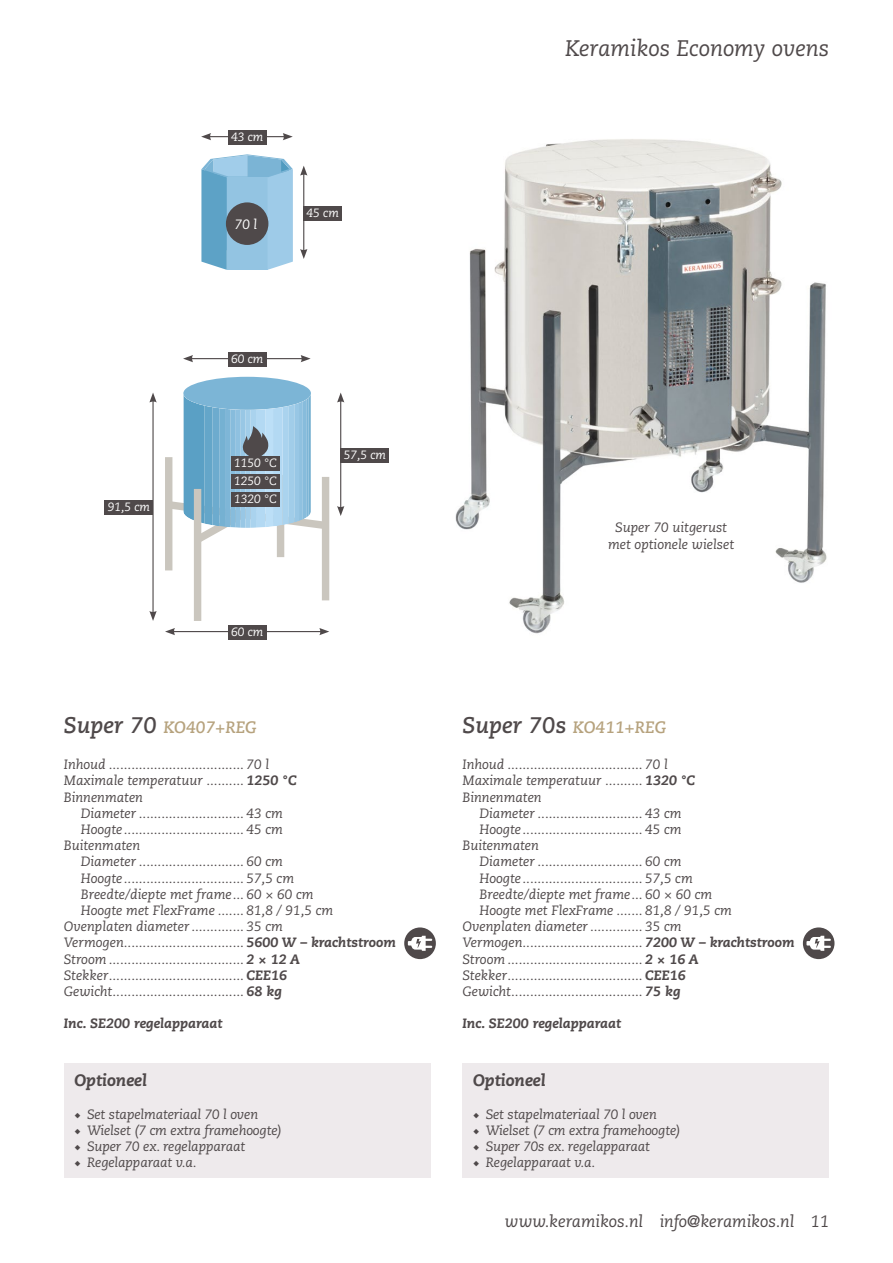
<style>
.page{position:relative;width:893px;height:1263px;background:#fff}
.page>*{position:absolute;margin:0;border:0;box-sizing:border-box;transform-origin:0 0}
.t1{font:italic 22.5px "Caecilia LT Std";color:#4f494a}
.t2{font:italic 16.5px "Caecilia LT Std";color:#4f494a}
.t3{font:italic 700 16.5px "Caecilia LT Std";color:#b6a27d}
.t4{font:italic 800 16.5px "Caecilia LT Std";color:#4f494a}
.t5{font:italic 13.5px/16.2px "Caecilia LT Std";color:#4f494a}
.t6{font:italic 800 13.5px "Caecilia LT Std";color:#4f494a}
.t7{font:italic 13.5px "Caecilia LT Std";color:#fff}
.t8{font:italic 12px/18px "Caecilia LT Std";color:#fff;text-align:justify}
.s1{font-size:22.5px;color:#4f494a}
.s2{font-weight:800}
.s3{font-family:"Minion Pro";font-style:normal}
</style>
<div class="page">
<img style="left:455px;top:139px;width:372px;height:495px">
<div style="left:277px;top:475px;width:7px;height:82px;background:#cac6be"></div>
<div style="left:183px;top:377px;width:128px;height:33px;background:#7cb5d6;border-radius:50%"></div>
<svg style="left:201px;top:154px;width:92px;height:116px;background:#8ec0dd"></svg>
<div style="left:322px;top:477px;width:7px;height:123px;background:#cac6be"></div>
<div style="left:165px;top:457px;width:7px;height:113px;background:#cac6be"></div>
<div style="left:226px;top:202px;width:42px;height:43px;background:#4f494a;border-radius:50%"></div>
<div style="left:462px;top:1063px;width:367px;height:115px;background:#eeeaec"></div>
<div style="left:64px;top:1063px;width:367px;height:115px;background:#eeeaec"></div>
<hr style="left:173px;top:631px;width:149px;height:1px;background:#4f494a">
<svg style="left:165px;top:628px;width:10px;height:7px"></svg>
<svg style="left:319px;top:628px;width:10px;height:7px"></svg>
<hr style="left:191px;top:358px;width:112px;height:1px;background:#4f494a">
<svg style="left:183px;top:355px;width:10px;height:7px"></svg>
<svg style="left:301px;top:355px;width:10px;height:7px"></svg>
<hr style="left:209px;top:136px;width:76px;height:1px;background:#4f494a">
<svg style="left:201px;top:133px;width:10px;height:7px"></svg>
<svg style="left:283px;top:133px;width:10px;height:7px"></svg>
<div style="left:228px;top:625px;width:38px;height:15px;background:#4f494a"></div>
<div style="left:228px;top:352px;width:38px;height:15px;background:#4f494a"></div>
<div style="left:228px;top:131px;width:38px;height:14px;background:#4f494a"></div>
<hr style="left:152px;top:400px;width:2px;height:213px;background:#4f494a">
<svg style="left:149px;top:611px;width:8px;height:10px"></svg>
<div style="left:105px;top:501px;width:48px;height:14px;background:#4f494a"></div>
<div style="left:341px;top:448px;width:48px;height:14px;background:#4f494a"></div>
<hr style="left:303px;top:173px;width:1px;height:78px;background:#4f494a">
<svg style="left:300px;top:249px;width:7px;height:10px"></svg>
<svg style="left:300px;top:166px;width:7px;height:10px"></svg>
<div style="left:304px;top:206px;width:38px;height:14px;background:#4f494a"></div>
<div style="left:194px;top:489px;width:7px;height:132px;background:#cac6be"></div>
<div style="left:404px;top:927px;width:32px;height:32px;background:#4f494a;border-radius:50%"></div>
<svg style="left:408px;top:936px;width:24px;height:15px"></svg>
<div style="left:803px;top:927px;width:31px;height:32px;background:#4f494a;border-radius:50%"></div>
<svg style="left:806px;top:936px;width:25px;height:15px"></svg>
<svg style="left:149px;top:392px;width:195px;height:157px"></svg>
<div style="left:231px;top:456px;width:49px;height:14px;background:#4f494a"></div>
<div style="left:231px;top:474px;width:49px;height:14px;background:#4f494a"></div>
<div style="left:231px;top:492px;width:49px;height:14px;background:#4f494a"></div>
<p class="t8" style="left:108px;top:498px;width:44px">91,5 cm</p>
<p class="t8" style="left:231px;top:128px;width:34px">43 cm</p>
<p class="t7" style="left:235px;top:216px;width:24px">70 l</p>
<p class="t8" style="left:307px;top:204px;width:34px">45 cm</p>
<p class="t8" style="left:231px;top:350px;width:34px">60 cm</p>
<p class="t8" style="left:234px;top:454px;width:44px">1150 °C 1250 °C 1320 °C</p>
<p class="t8" style="left:231px;top:623px;width:34px">60 cm</p>
<p class="t8" style="left:344px;top:446px;width:44px">57,5 cm</p>
<p class="t3" style="left:64px;top:718px;width:194px"><span class="s1">Super 70</span> KO407+REG</p>
<p class="t5" style="left:64px;top:757px;width:234px">Inhoud .................................... 70 l<br>Maximale temperatuur .......... <span class="s2">1250 °C<br></span>Binnenmaten</p>
<p class="t5" style="left:81px;top:805px;width:204px">Diameter ............................ 43 cm</p>
<p class="t5" style="left:81px;top:821px;width:204px">Hoogte................................ 45 cm</p>
<p class="t5" style="left:64px;top:838px;width:78px">Buitenmaten</p>
<p class="t5" style="left:81px;top:854px;width:204px">Diameter ............................ 60 cm</p>
<p class="t5" style="left:81px;top:870px;width:215px">Hoogte................................ 57,5 cm</p>
<p class="t5" style="left:81px;top:886px;width:234px">Breedte/diepte met frame... 60 × 60 cm</p>
<p class="t5" style="left:81px;top:902px;width:254px">Hoogte met FlexFrame ....... 81,8 / 91,5 cm</p>
<p class="t5" style="left:64px;top:919px;width:221px">Ovenplaten diameter .............. 35 cm</p>
<p class="t5" style="left:64px;top:935px;width:334px">Vermogen................................ <span class="s2">5600 W – krachtstroom</span></p>
<p class="t5" style="left:64px;top:951px;width:238px">Stroom .................................... <span class="s2">2 × 12 A</span></p>
<p class="t5" style="left:64px;top:967px;width:225px">Stekker.................................... <span class="s2">CEE16</span></p>
<p class="t5" style="left:64px;top:983px;width:220px">Gewicht................................... <span class="s2">68 kg</span></p>
<p class="t6" style="left:64px;top:1015px;width:160px">Inc. SE200 regelapparaat</p>
<p class="t4" style="left:74px;top:1071px;width:74px">Optioneel</p>
<p class="t5" style="left:74px;top:1106px;width:185px"><span class="s3">◆</span> Set stapelmateriaal 70 l oven</p>
<p class="t5" style="left:74px;top:1122px;width:209px"><span class="s3">◆</span> Wielset (7 cm extra framehoogte)</p>
<p class="t5" style="left:74px;top:1139px;width:172px"><span class="s3">◆</span> Super 70 ex. regelapparaat</p>
<p class="t5" style="left:74px;top:1155px;width:124px"><span class="s3">◆</span> Regelapparaat v.a.</p>
<h1 class="t1" style="left:565px;top:36px;width:266px">Keramikos Economy ovens</h1>
<p class="t5" style="left:608px;top:520px;width:128px;text-align:center">Super 70 uitgerust met optionele wielset</p>
<p class="t3" style="left:462px;top:718px;width:205px"><span class="s1">Super 70s</span> KO411+REG</p>
<p class="t5" style="left:462px;top:757px;width:234px">Inhoud .................................... 70 l<br>Maximale temperatuur .......... <span class="s2">1320 °C<br></span>Binnenmaten</p>
<p class="t5" style="left:479px;top:805px;width:204px">Diameter ............................ 43 cm</p>
<p class="t5" style="left:479px;top:821px;width:204px">Hoogte................................ 45 cm</p>
<p class="t5" style="left:462px;top:838px;width:78px">Buitenmaten</p>
<p class="t5" style="left:479px;top:854px;width:204px">Diameter ............................ 60 cm</p>
<p class="t5" style="left:479px;top:870px;width:215px">Hoogte................................ 57,5 cm</p>
<p class="t5" style="left:479px;top:886px;width:234px">Breedte/diepte met frame... 60 × 60 cm</p>
<p class="t5" style="left:479px;top:902px;width:254px">Hoogte met FlexFrame ....... 81,8 / 91,5 cm</p>
<p class="t5" style="left:462px;top:919px;width:221px">Ovenplaten diameter .............. 35 cm</p>
<p class="t5" style="left:462px;top:935px;width:334px">Vermogen................................ <span class="s2">7200 W – krachtstroom</span></p>
<p class="t5" style="left:462px;top:951px;width:238px">Stroom .................................... <span class="s2">2 × 16 A</span></p>
<p class="t5" style="left:462px;top:967px;width:225px">Stekker.................................... <span class="s2">CEE16</span></p>
<p class="t5" style="left:462px;top:983px;width:220px">Gewicht................................... <span class="s2">75 kg</span></p>
<p class="t6" style="left:462px;top:1015px;width:160px">Inc. SE200 regelapparaat</p>
<p class="t4" style="left:473px;top:1071px;width:74px">Optioneel</p>
<p class="t5" style="left:473px;top:1106px;width:185px"><span class="s3">◆</span> Set stapelmateriaal 70 l oven</p>
<p class="t5" style="left:473px;top:1122px;width:209px"><span class="s3">◆</span> Wielset (7 cm extra framehoogte)</p>
<p class="t5" style="left:473px;top:1139px;width:178px"><span class="s3">◆</span> Super 70s ex. regelapparaat</p>
<p class="t5" style="left:473px;top:1155px;width:124px"><span class="s3">◆</span> Regelapparaat v.a.</p>
<p class="t2" style="left:505px;top:1212px;width:326px">www.keramikos.nl info@keramikos.nl 11</p>
</div>
